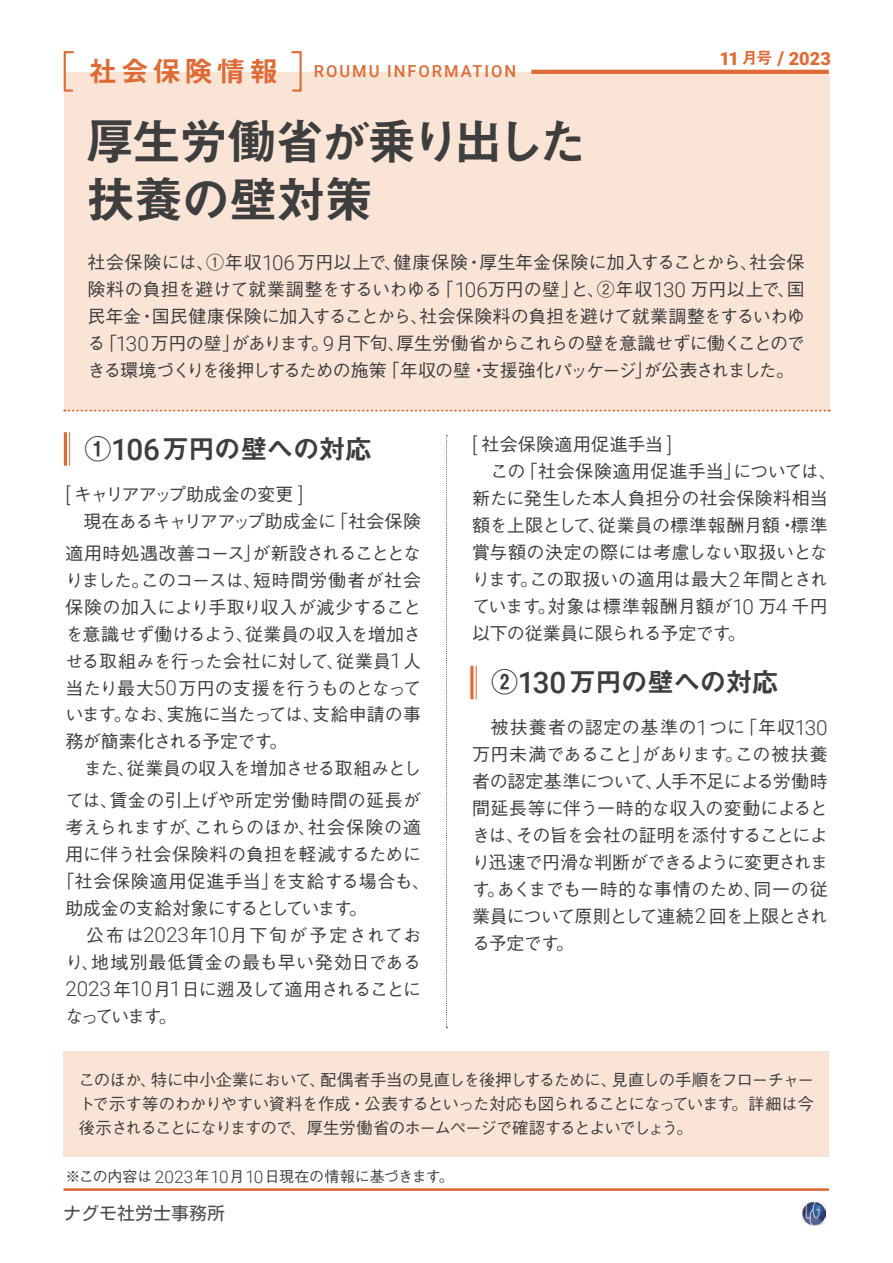
<style>
.page{position:relative;width:893px;height:1263px;background:#fff}
.page>*{position:absolute;margin:0;border:0;box-sizing:border-box;transform-origin:0 0}
.t1{font:49.5px/58.5px "Midashi Go Pr 6 N MB31 90 msp RKSJ H";letter-spacing:-.05em;color:#3e3e3f}
.t2{font:27px "Midashi Go Pr 6 N MB31 90 msp RKSJ H";letter-spacing:-.03em;color:#3e3e3f}
.t3{font:900 18.15px "Roboto";letter-spacing:-.005em;color:#de6b35}
.t4{font:18px/27px "Gothic BBB Pr 6 N Medium 90 msp RKSJ H";letter-spacing:-.015em;color:#3e3e3f}
.t5{font:18px "Gothic BBB Pr 6 N Medium 90 msp RKSJ H";letter-spacing:.03em;color:#3e3e3f}
.t6{font:18px "Gothic BBB Pr 6 N Medium 90 msp RKSJ H";letter-spacing:-.065em;color:#3e3e3f}
.t7{font:18px "Gothic BBB Pr 6 N Medium 90 msp RKSJ H";letter-spacing:.085em;color:#3e3e3f}
.t8{font:18px "Gothic BBB Pr 6 N Medium 90 msp RKSJ H";letter-spacing:.015em;color:#3e3e3f}
.t9{font:18px "Gothic BBB Pr 6 N Medium 90 msp RKSJ H";letter-spacing:-.055em;color:#3e3e3f}
.t10{font:18px "Motoya L Cedar W3 90 ms RKSJ H";color:#4c4d4e}
.t11{font:16.5px/24.5px "Gothic BBB Pr 6 N Medium 90 msp RKSJ H";letter-spacing:-.07em;color:#3e3e3f;text-align:justify}
.t12{font:500 16.5px "Roboto";letter-spacing:.12em;color:#de6b35}
.t13{font:15px "Gothic BBB Pr 6 N Medium 90 msp RKSJ H";letter-spacing:-.02em;color:#3e3e3f}
.s1{font-family:"Midashi Go Pr 6 N MB31 90 msp RKSJ H";font-weight:400;font-size:16.5px}
.s2{font-size:18.9px}
.s3{font-family:"Midashi Go Pr 6 N MB31 90 msp RKSJ H";font-weight:400;font-size:28.8px}
.s4{font-family:"Roboto";font-weight:300;font-size:20.7px}
.s5{font-family:"Roboto";font-weight:500;font-size:29.7px}
.s6{font-family:"Roboto";font-weight:300;font-size:20.55px}
.s7{font-family:"Roboto";font-weight:300;font-size:17.25px}
</style>
<div class="page">
<img style="left:802px;top:1202px;width:23px;height:23px">
<div style="left:64px;top:1051px;width:765px;height:105px;background:#fae4d5"></div>
<div style="left:64px;top:72px;width:765px;height:339px;background:#fae4d5"></div>
<svg style="left:64px;top:410px;width:766px;height:2px"></svg>
<hr style="left:531px;top:70px;width:298px;height:4px;background:#de6b35">
<svg style="left:63px;top:51px;width:11px;height:41px"></svg>
<svg style="left:291px;top:51px;width:11px;height:41px"></svg>
<hr style="left:64px;top:1189px;width:765px;height:2px;background:#de6b35">
<hr style="left:69px;top:432px;width:1px;height:34px;background:#de6b35">
<hr style="left:64px;top:432px;width:3px;height:34px;background:#de6b35">
<svg style="left:446px;top:435px;width:1px;height:593px"></svg>
<hr style="left:476px;top:666px;width:1px;height:33px;background:#de6b35">
<hr style="left:470px;top:666px;width:3px;height:33px;background:#de6b35">
<p class="t3" style="left:719px;top:48px;width:113px">11<span class="s1">月号</span> <span class="s2">/</span> 2023</p>
<p class="t12" style="left:89px;top:62px;width:429px"><span class="s3">社会保険情報　</span>ROUMU INFORMATION</p>
<h1 class="t1" style="left:86px;top:119px;width:503px">厚生労働省が乗り出した扶養の壁対策</h1>
<p class="t4" style="left:88px;top:252px;width:719px;text-align:justify">社会保険には、①年収<span class="s4">106</span>万円以上で、健康保険・厚生年金保険に加入することから、社会保険料の負担を避けて就業調整をするいわゆる「<span class="s4">106</span>万円の壁」と、②年収<span class="s4">130</span> 万円以上で、国民年金・国民健康保険に加入することから、社会保険料の負担を避けて就業調整をするいわゆる「<span class="s4">130</span> 万円の壁」があります。<span class="s4">9</span>月下旬、厚生労働省からこれらの壁を意識せずに働くことのできる環境づくりを後押しするための施策「年収の壁・支援強化パッケージ」が公表されました。</p>
<h2 class="t2" style="left:85px;top:439px;width:289px">①<span class="s5">106</span>万円の壁への対応</h2>
<p class="t4" style="left:65px;top:483px;width:357px"><span class="s6">[</span> キャリアアップ助成金の変更 <span class="s6">]<br></span>　現在あるキャリアアップ助成金に「社会保険</p>
<p class="t4" style="left:65px;top:542px;width:357px">適用時処遇改善コース」が新設されることとなりました。このコースは、短時間労働者が社会保険の加入により手取り収入が減少することを意識せず働けるよう、従業員の収入を増加させる取組みを行った会社に対して、従業員<span class="s4">1</span>人当たり最大<span class="s4">50</span>万円の支援を行うものとなっています。なお、実施に当たっては、支給申請の事務が簡素化される予定です。<br>　また、従業員の収入を増加させる取組みとし</p>
<p class="t8" style="left:65px;top:793px;width:357px">ては、賃金の引上げや所定労働時間の延長が</p>
<p class="t4" style="left:65px;top:816px;width:357px">考えられますが、これらのほか、社会保険の適</p>
<p class="t4" style="left:65px;top:843px;width:357px">用に伴う社会保険料の負担を軽減するために</p>
<p class="t5" style="left:56px;top:874px;width:375px">「社会保険適用促進手当」を支給する場合も、</p>
<p class="t9" style="left:65px;top:901px;width:303px">助成金の支給対象にするとしています。</p>
<p class="t7" style="left:65px;top:928px;width:357px">　公布は<span class="s4">2023</span>年<span class="s4">10</span>月下旬が予定されてお</p>
<p class="t5" style="left:65px;top:955px;width:357px">り、地域別最低賃金の最も早い発効日である</p>
<p class="t6" style="left:65px;top:982px;width:357px"><span class="s4">2023</span> 年<span class="s4">10</span>月<span class="s4">1</span>日に遡及して適用されることに</p>
<p class="t4" style="left:65px;top:1005px;width:113px">なっています。</p>
<p class="t4" style="left:472px;top:433px;width:366px"><span class="s6">[</span> 社会保険適用促進手当 <span class="s6">]<br></span>　この「社会保険適用促進手当」については、新たに発生した本人負担分の社会保険料相当額を上限として、従業員の標準報酬月額・標準賞与額の決定の際には考慮しない取扱いとなります。この取扱いの適用は最大<span class="s4">2</span>年間とされています。対象は標準報酬月額が<span class="s4">10</span> 万<span class="s4">4</span> 千円以下の従業員に限られる予定です。</p>
<h2 class="t2" style="left:491px;top:672px;width:289px">②<span class="s5">130</span>万円の壁への対応</h2>
<p class="t4" style="left:472px;top:716px;width:358px;text-align:justify">　被扶養者の認定の基準の<span class="s4">1</span>つに「年収<span class="s4">130</span>万円未満であること」があります。この被扶養者の認定基準について、人手不足による労働時間延長等に伴う一時的な収入の変動によるときは、その旨を会社の証明を添付することにより迅速で円滑な判断ができるように変更されます。あくまでも一時的な事情のため、同一の従業員について原則として連続<span class="s4">2</span> 回を上限とされる予定です。</p>
<p class="t11" style="left:79px;top:1069px;width:737px">このほか、特に中小企業において、配偶者手当の見直しを後押しするために、見直しの手順をフローチャートで示す等のわかりやすい資料を作成・公表するといった対応も図られることになっています。詳細は今後示されることになりますので、厚生労働省のホームページで確認するとよいでしょう。</p>
<p class="t13" style="left:65px;top:1171px;width:390px">※この内容は <span class="s7">2023</span>年<span class="s7">10</span>月<span class="s7">10</span>日現在の情報に基づきます。</p>
<p class="t10" style="left:63px;top:1204px;width:163px">ナグモ社労士事務所</p>
</div>
